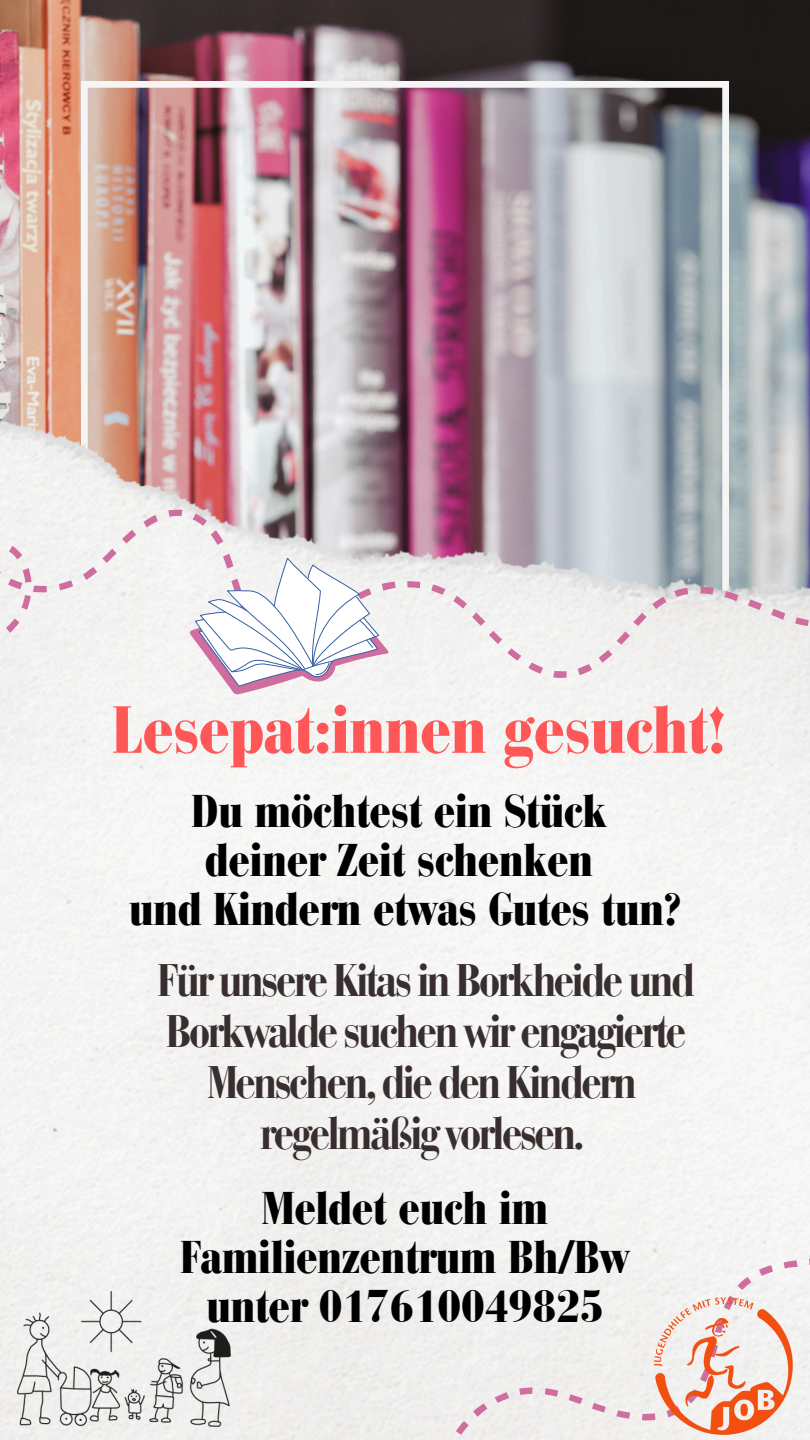
<style>
.page{position:relative;width:810px;height:1440px;background:#fff}
.page>*{position:absolute;margin:0;border:0;box-sizing:border-box;transform-origin:0 0}
.t1{font:900 condensed 66px "Bauer Bodoni Pro";color:#ff5757}
.t2{font:900 condensed 45.6px/48.8px "Bauer Bodoni Pro";color:#000;text-align:center}
.t3{font:700 condensed 45.4px/51px "Bauer Bodoni Pro";letter-spacing:-.07em;color:#382e2f;text-align:center}
</style>
<div class="page">
<img style="left:0;top:0;width:810px;height:326px">
<img style="left:81px;top:81px;width:648px;height:245px">
<img style="left:0;top:326px;width:810px;height:1114px">
<svg style="left:0;top:432px;width:301px;height:357px;fill:#f2f2f1"></svg>
<svg style="left:337px;top:380px;width:473px;height:472px"></svg>
<svg style="left:185px;top:552px;width:208px;height:153px"></svg>
<div style="left:445px;top:1153px;width:365px;height:287px;background:#f3f2f1"></div>
<img style="left:17px;top:1292px;width:213px;height:134px">
<img style="left:649px;top:1292px;width:148px;height:148px">
<p class="t1" style="left:112px;top:704px;width:615px">Lesepat:innen gesucht!</p>
<p class="t2" style="left:192px;top:792px;width:417px">Du möchtest ein Stück</p>
<p class="t2" style="left:205px;top:841px;width:389px">deiner Zeit schenken</p>
<h1 class="t2" style="left:129px;top:890px;width:553px">und Kindern etwas Gutes tun?</h1>
<p class="t3" style="left:157px;top:960px;width:539px">Für unsere Kitas in Borkheide und<br>Borkwalde suchen wir engagierte<br>Menschen, die den Kindern</p>
<p class="t3" style="left:260px;top:1113px;width:326px">regelmäßig vorlesen.</p>
<p class="t2" style="left:181px;top:1189px;width:450px">Meldet euch im<br>Familienzentrum Bh/Bw unter 017610049825</p>
</div>
